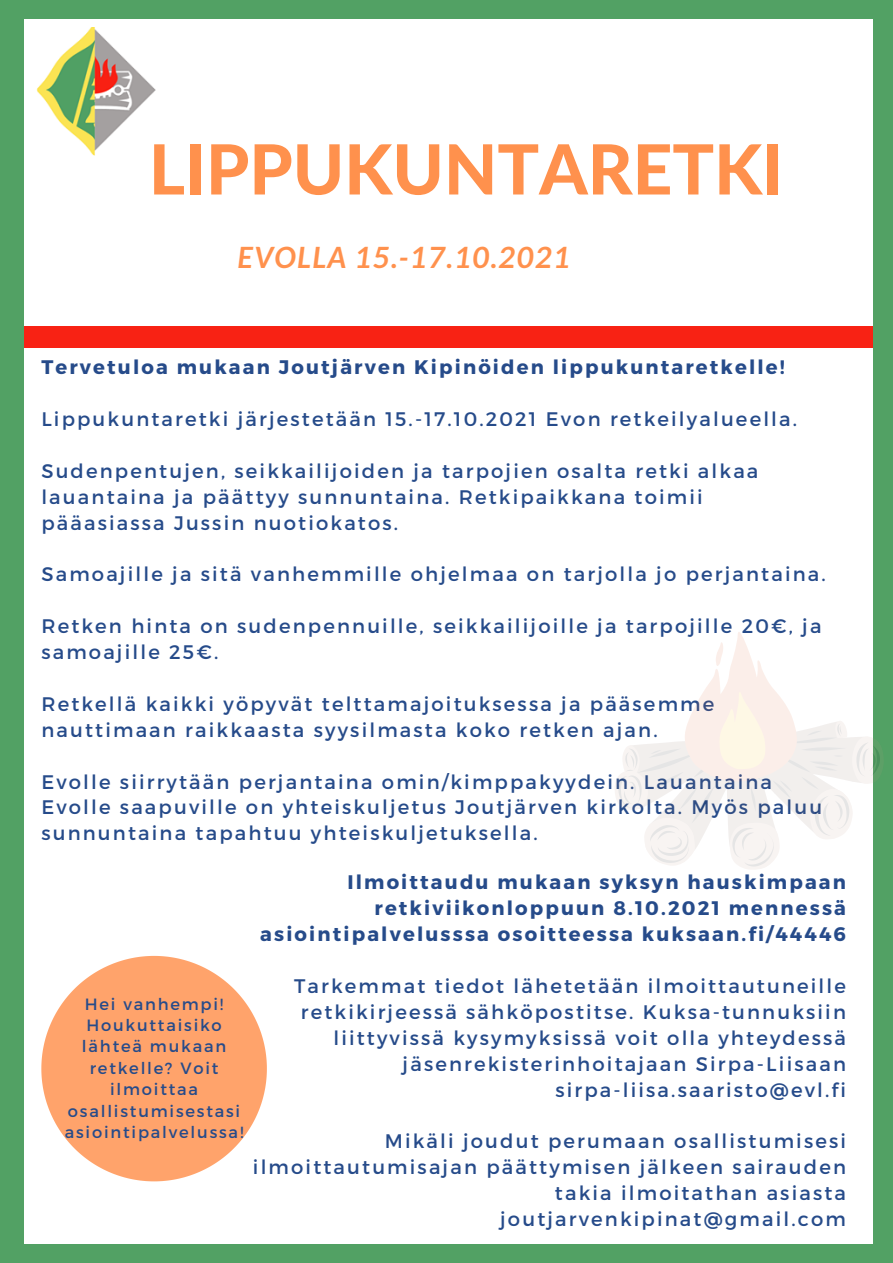
<style>
.page{position:relative;width:893px;height:1263px;background:#52a164}
.page>*{position:absolute;margin:0;border:0;box-sizing:border-box;transform-origin:0 0}
.t1{font:800 69.15px "Lato Latin";color:#ff914d}
.t2{font:italic 700 29.25px "Lato";letter-spacing:.045em;color:#ff914d}
.t3{font:19.58px/25.9px "Montserrat";letter-spacing:.11em;color:#264b8a}
.t4{font:700 19.58px/25.9px "Montserrat";letter-spacing:.11em;color:#264b8a;text-align:right}
.t5{font:16.35px/21.4px "Montserrat";letter-spacing:.11em;color:#264b8a;text-align:center}
</style>
<div class="page">
<div style="left:24px;top:20px;width:848px;height:1224px;background:#fff"></div>
<div style="left:24px;top:326px;width:848px;height:22px;background:#f82214"></div>
<img style="left:36px;top:27px;width:120px;height:129px">
<svg style="left:615px;top:632px;width:268px;height:238px"></svg>
<svg style="left:41px;top:956px;width:226px;height:225px;fill:#ffa36b"></svg>
<p class="t1" style="left:149px;top:139px;width:636px">LIPPUKUNTARETKI</p>
<p class="t2" style="left:237px;top:239px;width:334px">EVOLLA 15.-17.10.2021</p>
<p class="t4" style="left:41px;top:353px;width:745px">Tervetuloa mukaan Joutjärven Kipinöiden lippukuntaretkelle!</p>
<p class="t3" style="left:41px;top:405px;width:757px">Lippukuntaretki järjestetään 15.-17.10.2021 Evon retkeilyalueella.</p>
<p class="t3" style="left:41px;top:457px;width:718px">Sudenpentujen, seikkailijoiden ja tarpojien osalta retki alkaa lauantaina ja päättyy sunnuntaina. Retkipaikkana toimii pääasiassa Jussin nuotiokatos.</p>
<p class="t3" style="left:41px;top:560px;width:786px">Samoajille ja sitä vanhemmille ohjelmaa on tarjolla jo perjantaina.</p>
<p class="t3" style="left:41px;top:612px;width:781px">Retken hinta on sudenpennuille, seikkailijoille ja tarpojille 20€, ja samoajille 25€.</p>
<p class="t3" style="left:41px;top:690px;width:674px">Retkellä kaikki yöpyvät telttamajoituksessa ja pääsemme nauttimaan raikkaasta syysilmasta koko retken ajan.</p>
<p class="t3" style="left:41px;top:768px;width:782px">Evolle siirrytään perjantaina omin/kimppakyydein. Lauantaina<br>Evolle saapuville on yhteiskuljetus Joutjärven kirkolta. Myös paluu sunnuntaina tapahtuu yhteiskuljetuksella.</p>
<p class="t4" style="left:260px;top:868px;width:587px">Ilmoittaudu mukaan syksyn hauskimpaan retkiviikonloppuun 8.10.2021 mennessä asiointipalvelusssa osoitteessa kuksaan.fi/44446</p>
<p class="t3" style="left:294px;top:972px;width:553px;text-align:right">Tarkemmat tiedot lähetetään ilmoittautuneille retkikirjeessä sähköpostitse. Kuksa-tunnuksiin liittyvissä kysymyksissä voit olla yhteydessä jäsenrekisterinhoitajaan Sirpa-Liisaan</p>
<p class="t3" style="left:555px;top:1075px;width:292px">sirpa-liisa.saaristo@evl.fi</p>
<p class="t3" style="left:253px;top:1127px;width:594px;text-align:right">Mikäli joudut perumaan osallistumisesi ilmoittautumisajan päättymisen jälkeen sairauden takia ilmoitathan asiasta joutjarvenkipinat@gmail.com</p>
<p class="t5" style="left:65px;top:992px;width:180px">Hei vanhempi!<br>Houkuttaisiko lähteä mukaan retkelle? Voit ilmoittaa osallistumisestasi asiointipalvelussa!</p>
</div>
